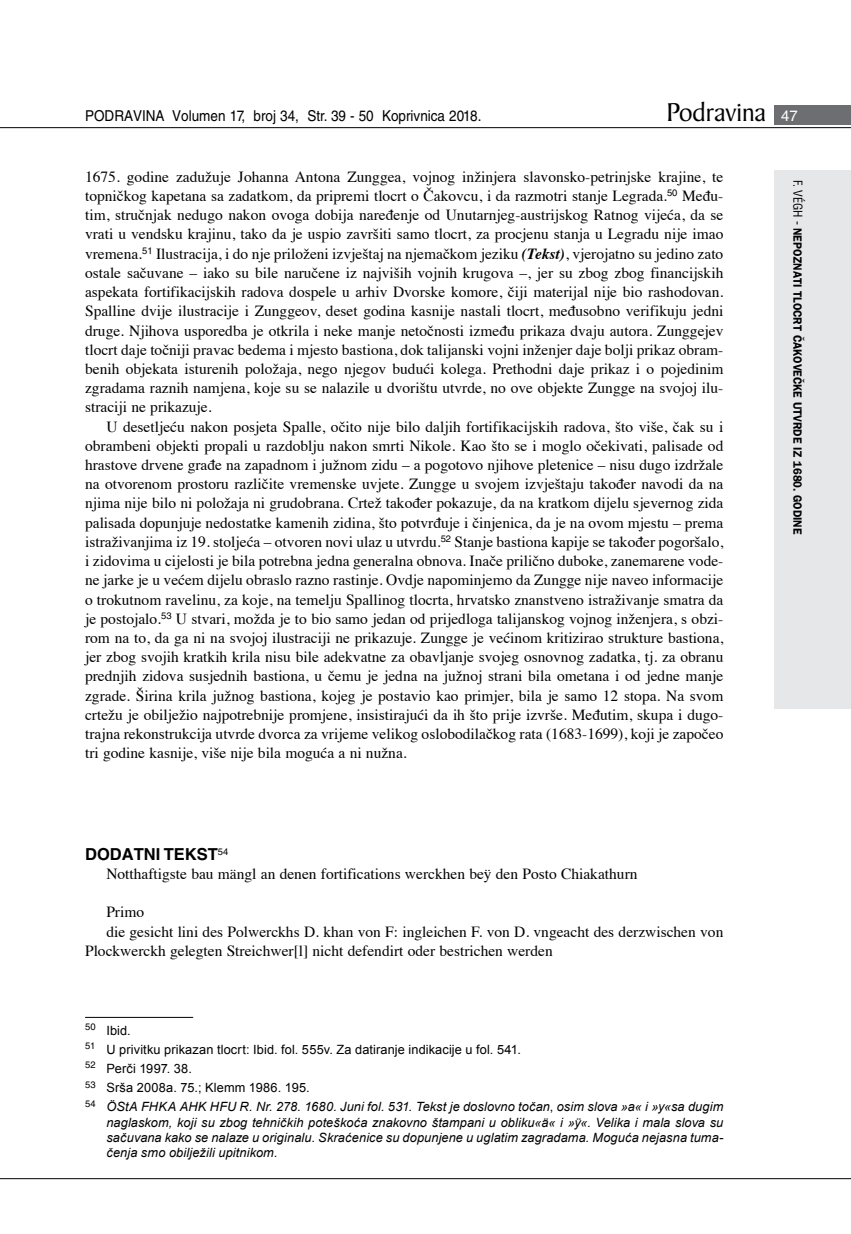
<style>
.page{position:relative;width:851px;height:1234px;background:#fff}
.page>*{position:absolute;margin:0;border:0;box-sizing:border-box;transform-origin:0 0}
.t1{font:27.6px "Baker Signet BT";color:#000}
.t2{font:700 16.5px "Helvetica LT Skin 29";color:#000}
.t3{font:15.45px/19.2px "Times";color:#000;text-align:justify}
.t4{font:15px "Helvetica LT Skin 29";color:#000;scale:.9 1}
.t5{font:12.75px/19.2px "Arial";letter-spacing:.01em;color:#000}
.t6{font:italic 12.75px/15.3px "Arial";letter-spacing:.01em;color:#000;text-align:justify}
.t7{font:600 12px "ITC Franklin Gothic Skin 29";letter-spacing:-.005em;color:#000;scale:.94 1}
.s1{font-family:"Helvetica LT Skin 29";font-size:15px;color:#fff}
.s2{font-weight:700;font-style:italic}
.s3{font-style:italic}
.s4{font-family:"Helvetica LT Skin 29";font-weight:400;font-stretch:condensed}
</style>
<div class="page">
<div style="left:774px;top:170px;width:76px;height:538px;background:#e6e7e8"></div>
<div style="left:774px;top:105px;width:76px;height:19px;background:#6d6e71"></div>
<hr style="left:0;top:127px;width:850px;height:1px;background:#000">
<hr style="left:0;top:1177px;width:850px;height:1px;background:#000">
<hr style="left:85px;top:1016px;width:108px;height:1px;background:#000">
<p class="t4" style="left:85px;top:107px;width:442px">PODRAVINA Volumen 17, broj 34, Str. 39 - 50 Koprivnica 2018.</p>
<h1 class="t1" style="left:666px;top:95px;width:133px">Podravina <span class="s1">47</span></h1>
<p class="t3" style="left:85px;top:166px;width:639px">1675. godine zadužuje Johanna Antona Zunggea, vojnog inžinjera slavonsko-petrinjske krajine, te topničkog kapetana sa zadatkom, da pripremi tlocrt o Čakovcu, i da razmotri stanje Legrada.<sup>50</sup> Među&shy;tim, stručnjak nedugo nakon ovoga dobija naređenje od Unutarnjeg-austrijskog Ratnog vijeća, da se vrati u vendsku krajinu, tako da je uspio završiti samo tlocrt, za procjenu stanja u Legradu nije imao vremena.<sup>51</sup> Ilustracija, i do nje priloženi izvještaj na njemačkom jeziku <span class="s2">(Tekst)</span>, vjerojatno su jedino zato ostale sačuvane – iako su bile naručene iz najviših vojnih krugova –, jer su zbog zbog financijskih aspekata fortifikacijskih radova dospele u arhiv Dvorske komore, čiji materijal nije bio rashodovan.<br>Spalline dvije ilustracije i Zunggeov, deset godina kasnije nastali tlocrt, međusobno verifikuju jedni druge. Njihova usporedba je otkrila i neke manje netočnosti između prikaza dvaju autora. Zunggejev tlocrt daje točniji pravac bedema i mjesto bastiona, dok talijanski vojni inženjer daje bolji prikaz obram&shy;benih objekata isturenih položaja, nego njegov budući kolega. Prethodni daje prikaz i o pojedinim zgradama raznih namjena, koje su se nalazile u dvorištu utvrde, no ove objekte Zungge na svojoj ilu&shy;straciji ne prikazuje.</p>
<p class="t3" style="left:85px;top:415px;width:639px;text-indent:21px">U desetljeću nakon posjeta Spalle, očito nije bilo daljih fortifikacijskih radova, što više, čak su i obrambeni objekti propali u razdoblju nakon smrti Nikole. Kao što se i moglo očekivati, palisade od hrastove drvene građe na zapadnom i južnom zidu – a pogotovo njihove pletenice – nisu dugo izdržale na otvorenom prostoru različite vremenske uvjete. Zungge u svojem izvještaju također navodi da na njima nije bilo ni položaja ni grudobrana. Crtež također pokazuje, da na kratkom dijelu sjevernog zida palisada dopunjuje nedostatke kamenih zidina, što potvrđuje i činjenica, da je na ovom mjestu – prema istraživanjima iz 19. stoljeća – otvoren novi ulaz u utvrdu.<sup>52</sup> Stanje bastiona kapije se također pogoršalo, i zidovima u cijelosti je bila potrebna jedna generalna obnova. Inače prilično duboke, zanemarene vode&shy;ne jarke je u većem dijelu obraslo razno rastinje. Ovdje napominjemo da Zungge nije naveo informacije o trokutnom ravelinu, za koje, na temelju Spallinog tlocrta, hrvatsko znanstveno istraživanje smatra da je postojalo.<sup>53</sup> U stvari, možda je to bio samo jedan od prijedloga talijanskog vojnog inženjera, s obzi&shy;rom na to, da ga ni na svojoj ilustraciji ne prikazuje. Zungge je većinom kritizirao strukture bastiona, jer zbog svojih kratkih krila nisu bile adekvatne za obavljanje svojeg osnovnog zadatka, tj. za obranu prednjih zidova susjednih bastiona, u čemu je jedna na južnoj strani bila ometana i od jedne manje zgrade. Širina krila južnog bastiona, kojeg je postavio kao primjer, bila je samo 12 stopa. Na svom crtežu je obilježio najpotrebnije promjene, insistirajući da ih što prije izvrše. Međutim, skupa i dugo&shy;trajna rekonstrukcija utvrde dvorca za vrijeme velikog oslobodilačkog rata (1683-1699), koji je započeo tri godine kasnije, više nije bila moguća a ni nužna.</p>
<p class="t2" style="left:85px;top:843px;width:145px">DODATNI TEKST<sup>54</sup></p>
<p class="t3" style="left:106px;top:862px;width:532px">Notthaftigste bau mängl an denen fortifications werckhen beÿ den Posto Chiakathurn</p>
<p class="t3" style="left:106px;top:901px;width:39px">Primo</p>
<p class="t3" style="left:106px;top:920px;width:618px">die gesicht lini des Polwerckhs D. khan von F: ingleichen F. von D. vngeacht des derzwischen von</p>
<p class="t3" style="left:85px;top:939px;width:469px">Plockwerckh gelegten Streichwer[l] nicht defendirt oder bestrichen werden</p>
<p class="t5" style="left:85px;top:1020px;width:639px"><sup>50</sup> Ibid.<br><sup>51</sup> U privitku prikazan tlocrt: Ibid. fol. 555v. Za datiranje indikacije u fol. 541.<br><sup>52</sup> Perči 1997. 38.<br><sup>53</sup> Srša 2008a. 75.; Klemm 1986. 195.<br><sup>54</sup> <span class="s3">ÖStA FHKA AHK HFU R. Nr. 278. 1680. Juni fol. 531. Tekst je doslovno točan</span>, <span class="s3">osim slova »a« i »y«sa dugim</span></p>
<p class="t6" style="left:106px;top:1114px;width:618px">naglaskom, koji su zbog tehničkih poteškoća znakovno štampani u obliku«ä« i »ÿ«. Velika i mala slova su sačuvana kako se nalaze u originalu. Skraćenice su dopunjene u uglatim zagradama. Moguća nejasna tuma&shy;čenja smo obilježili upitnikom.</p>
<p class="t7" style="left:804px;top:180px;width:378px;rotate:90deg"><span class="s4">F. VÉGH -</span> NEPOZNATI TLOCRT ČAKOVEČKE UTVRDE IZ 1680. GODINE</p>
</div>
